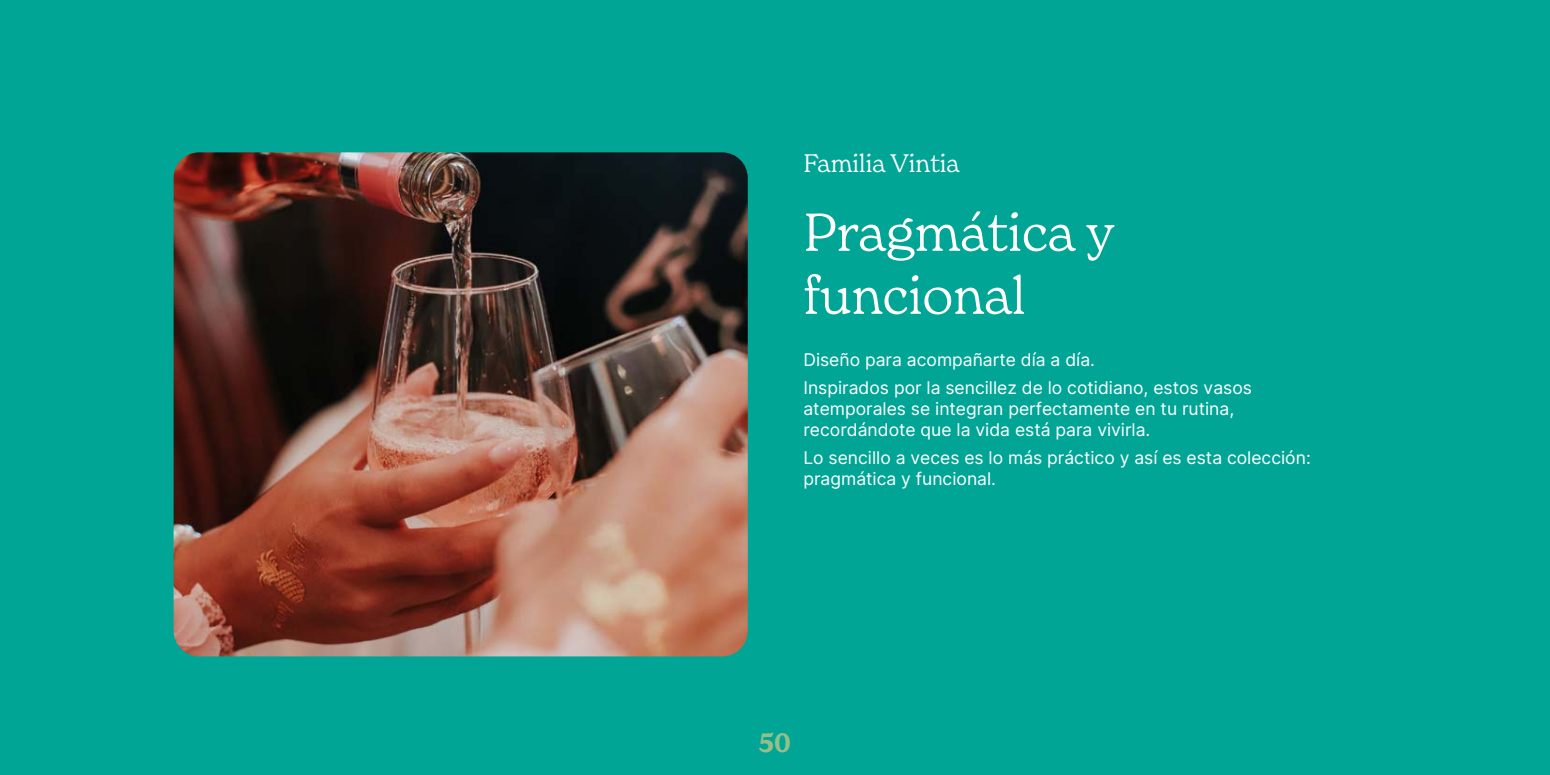
<style>
.page{position:relative;width:1550px;height:775px;background:#00a595}
.page>*{position:absolute;margin:0;border:0;box-sizing:border-box;transform-origin:0 0}
.t1{font:300 52.5px/63px "New Spirit";color:#fff}
.t2{font:600 26px "New Spirit";color:#96bf87}
.t3{font:300 25px "New Spirit";color:#fff}
.t4{font:17.5px/21px "Inter";color:#fff}
</style>
<div class="page">
<img style="left:174px;top:152px;width:574px;height:504px">
<h3 class="t3" style="left:803px;top:147px;width:158px">Familia Vintia</h3>
<h1 class="t1" style="left:803px;top:200px;width:313px">Pragmática y funcional</h1>
<p class="t4" style="left:803px;top:345px;width:450px;line-height:28.1px">Diseño para acompañarte día a día.<br>Inspirados por la sencillez de lo cotidiano, estos vasos</p>
<p class="t4" style="left:803px;top:397px;width:432px">atemporales se integran perfectamente en tu rutina, recordándote que la vida está para vivirla.</p>
<p class="t4" style="left:803px;top:447px;width:509px">Lo sencillo a veces es lo más práctico y así es esta colección: pragmática y funcional.</p>
<h2 class="t2" style="left:759px;top:726px;width:34px">50</h2>
</div>
